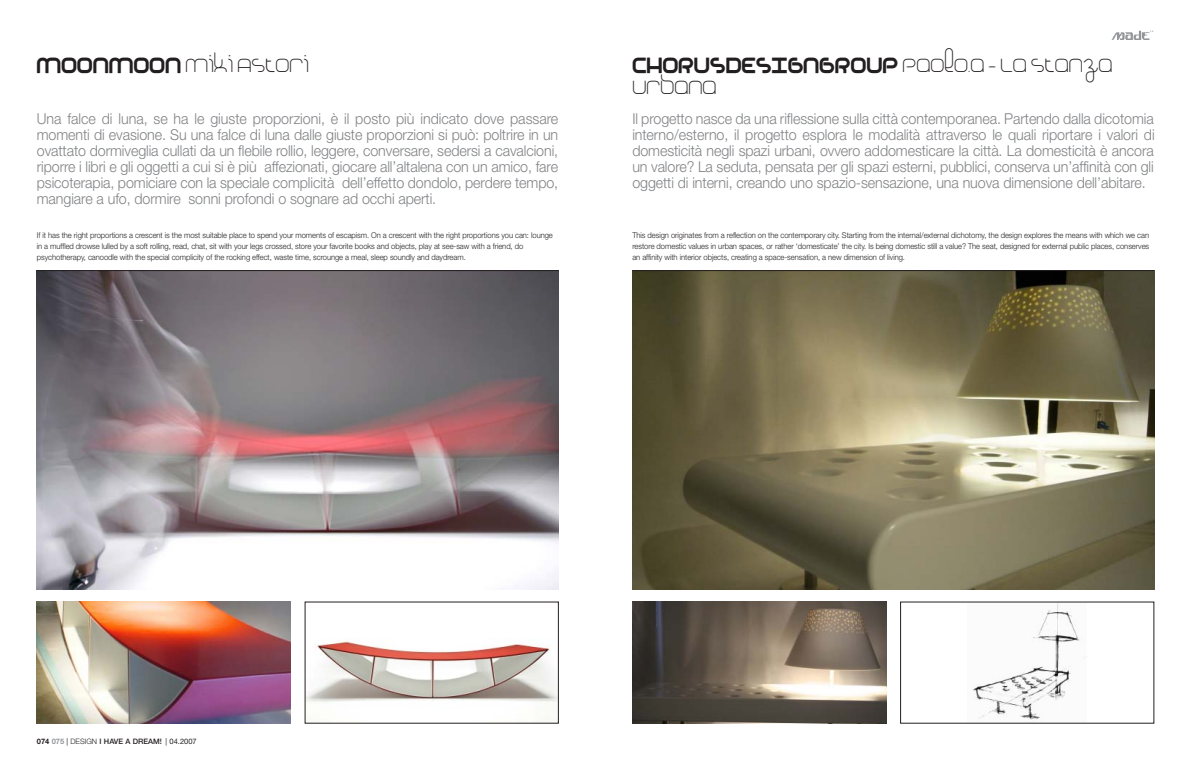
<style>
.page{position:relative;width:1191px;height:766px;background:#fff}
.page>*{position:absolute;margin:0;border:0;box-sizing:border-box;transform-origin:0 0}
.t1{font:30px "Basix Heavy Round";letter-spacing:-.005em;color:#231f20;scale:.95 1}
.t2{font:30px "Basix";letter-spacing:-.005em;color:#231f20;scale:.95 1}
.t3{font:300 15px/16px "Helvetica Neue";letter-spacing:-.005em;color:#808285;text-align:justify;scale:.95 1}
.t4{font:300 8px/11px "Helvetica Neue";letter-spacing:-.005em;color:#231f20;scale:.95 1}
.t5{font:500 7.5px "Helvetica Neue";color:#231f20}
.s1{font-family:"Basix Heavy Round"}
.s2{font-family:"Basix"}
.s3{font-weight:700}
.s4{font-weight:700;color:#939598}
.s5{font-weight:400}
.s6{font-weight:300}
</style>
<div class="page">
<img style="left:37px;top:271px;width:521px;height:318px">
<img style="left:37px;top:601px;width:254px;height:122px">
<img style="left:307px;top:641px;width:249px;height:80px">
<hr style="left:37px;top:270px;width:521px;height:1px;background:#231f20">
<img style="left:632px;top:271px;width:522px;height:318px">
<img style="left:632px;top:601px;width:254px;height:122px">
<img style="left:972px;top:603px;width:113px;height:117px">
<hr style="left:632px;top:270px;width:522px;height:1px;background:#231f20">
<img style="left:1111px;top:30px;width:42px;height:10px">
<h1 class="t2" style="left:37px;top:47px;width:288px"><span class="s1">MOONMOON</span> Miki Astori</h1>
<p class="t3" style="left:37px;top:112px;width:550px">Una falce di luna, se ha le giuste proporzioni, è il posto più indicato dove passare momenti di evasione. Su una falce di luna dalle giuste proporzioni si può: poltrire in un ovattato dormiveglia cullati da un flebile rollio, leggere, conversare, sedersi a cavalcioni, riporre i libri e gli oggetti a cui si è più affezionati, giocare all’altalena con un amico, fare psicoterapia, pomiciare con la speciale complicità dell’effetto dondolo, perdere tempo, mangiare a ufo, dormire sonni profondi o sognare ad occhi aperti.</p>
<p class="t4" style="left:37px;top:230px;width:544px">If it has the right proportions a crescent is the most suitable place to spend your moments of escapism. On a crescent with the right proportions you can: lounge in a muffled drowse lulled by a soft rolling, read, chat, sit with your legs crossed, store your favorite books and objects, play at see-saw with a friend, do psychotherapy, canoodle with the special complicity of the rocking effect, waste time, scrounge a meal, sleep soundly and daydream.</p>
<h1 class="t1" style="left:632px;top:47px;width:507px">CHORUSDESIGNGROUP <span class="s2">Paolo.a – La stanza</span></h1>
<h1 class="t2" style="left:632px;top:69px;width:90px">Urbana</h1>
<p class="t3" style="left:632px;top:112px;width:551px">Il progetto nasce da una riflessione sulla città contemporanea. Partendo dalla dicotomia interno/esterno, il progetto esplora le modalità attraverso le quali riportare i valori di domesticità negli spazi urbani, ovvero addomesticare la città. La domesticità è ancora un valore? La seduta, pensata per gli spazi esterni, pubblici, conserva un’affinità con gli oggetti di interni, creando uno spazio-sensazione, una nuova dimensione dell’abitare.</p>
<p class="t4" style="left:632px;top:230px;width:545px;text-align:justify">This design originates from a reflection on the contemporary city. Starting from the internal/external dichotomy, the design explores the means with which we can restore domestic values in urban spaces, or rather ‘domesticate’ the city. Is being domestic still a value? The seat, designed for external public places, conserves an affinity with interior objects, creating a space-sensation, a new dimension of living.</p>
<p class="t5" style="left:37px;top:738px;width:161px"><span class="s3">074</span> <span class="s4">075</span> <span class="s5">|</span> <span class="s6">DESIGN</span> I HAVE A DREAM! <span class="s5">| 04.2007</span></p>
</div>
